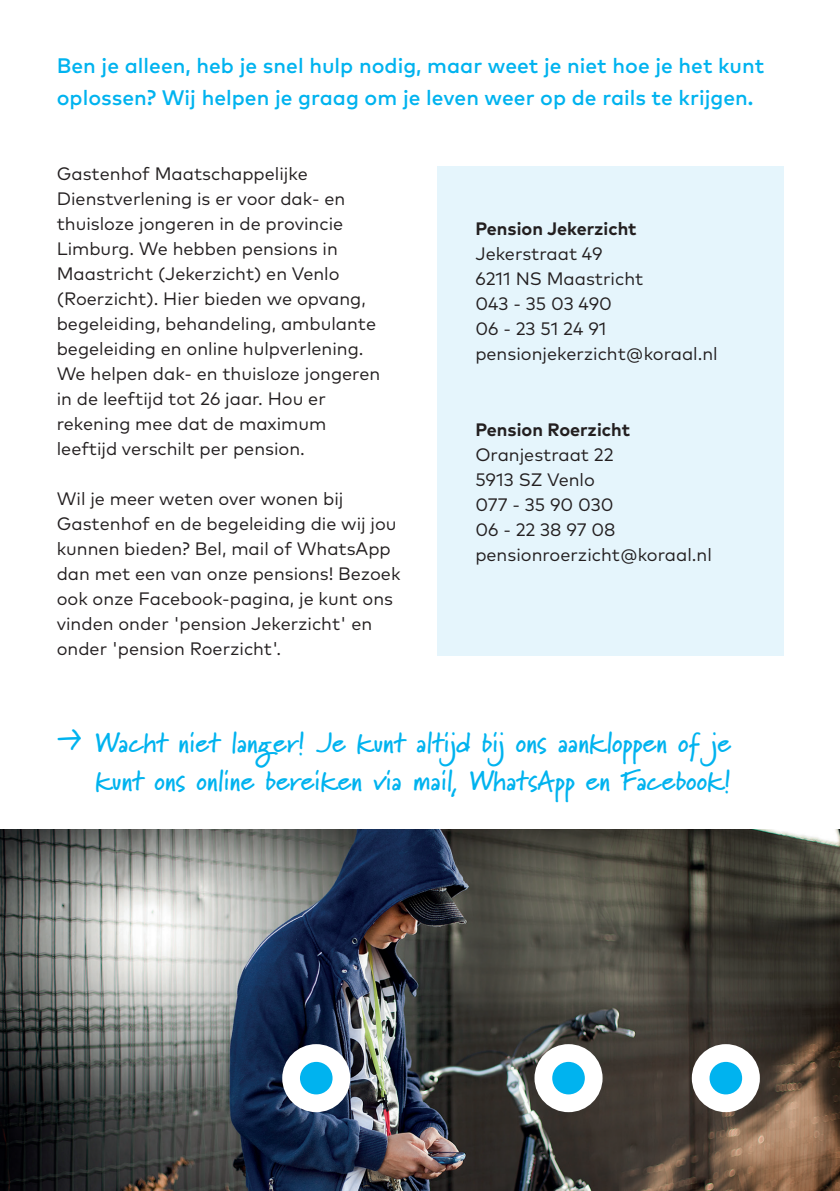
<style>
.page{position:relative;width:840px;height:1191px;background:#fff}
.page>*{position:absolute;margin:0;border:0;box-sizing:border-box;transform-origin:0 0}
.t1{font:700 31.6px "Marydale";color:#00b3ef}
.t2{font:700 28px/38px "Marydale";letter-spacing:-.005em;color:#00b3ef}
.t3{font:500 21px/32px "Mark OT";color:#00b3ef}
.t4{font:18px/25px "Mark OT";color:#231f20}
.t5{font:700 18px "Mark OT";color:#231f20}
</style>
<div class="page">
<div style="left:437px;top:166px;width:345px;height:489px;background:#e5f5fc"></div>
<img style="left:0;top:829px;width:839px;height:362px">
<div style="left:534px;top:1044px;width:68px;height:68px;background:#fff;border-radius:50%"></div>
<div style="left:552px;top:1061px;width:32px;height:33px;background:#00b3ef;border-radius:50%"></div>
<div style="left:691px;top:1044px;width:68px;height:68px;background:#fff;border-radius:50%"></div>
<div style="left:709px;top:1061px;width:32px;height:33px;background:#00b3ef;border-radius:50%"></div>
<div style="left:282px;top:1044px;width:68px;height:68px;background:#fff;border-radius:50%"></div>
<div style="left:300px;top:1061px;width:32px;height:33px;background:#00b3ef;border-radius:50%"></div>
<p class="t3" style="left:57px;top:49px;width:708px">Ben je alleen, heb je snel hulp nodig, maar weet je niet hoe je het kunt oplossen? Wij helpen je graag om je leven weer op de rails te krijgen.</p>
<p class="t4" style="left:57px;top:161px;width:325px">Gastenhof Maatschappelijke Dienstverlening is er voor dak- en thuisloze jongeren in de provincie Limburg. We hebben pensions in Maastricht (Jekerzicht) en Venlo (Roerzicht). Hier bieden we opvang, begeleiding, behandeling, ambulante begeleiding en online hulpverlening.<br>We helpen dak- en thuisloze jongeren in de leeftijd tot 26 jaar. Hou er rekening mee dat de maximum leeftijd verschilt per pension.</p>
<p class="t4" style="left:57px;top:486px;width:345px">Wil je meer weten over wonen bij Gastenhof en de begeleiding die wij jou kunnen bieden? Bel, mail of WhatsApp dan met een van onze pensions! Bezoek ook onze Facebook-pagina, je kunt ons vinden onder 'pension Jekerzicht' en onder 'pension Roerzicht'.</p>
<p class="t5" style="left:475px;top:217px;width:163px">Pension Jekerzicht</p>
<p class="t4" style="left:475px;top:241px;width:244px">Jekerstraat 49<br>6211 NS Maastricht<br>043 - 35 03 490<br>06 - 23 51 24 91 pensionjekerzicht@koraal.nl</p>
<p class="t5" style="left:475px;top:417px;width:156px">Pension Roerzicht</p>
<p class="t4" style="left:475px;top:441px;width:238px">Oranjestraat 22<br>5913 SZ Venlo<br>077 - 35 90 030<br>06 - 22 38 97 08 pensionroerzicht@koraal.nl</p>
<h1 class="t1" style="left:57px;top:720px;width:27px">•</h1>
<h2 class="t2" style="left:95px;top:723px;width:637px">Wacht niet langer! Je kunt altijd bij ons aankloppen of je kunt ons online bereiken via mail, WhatsApp en Facebook!</h2>
</div>
